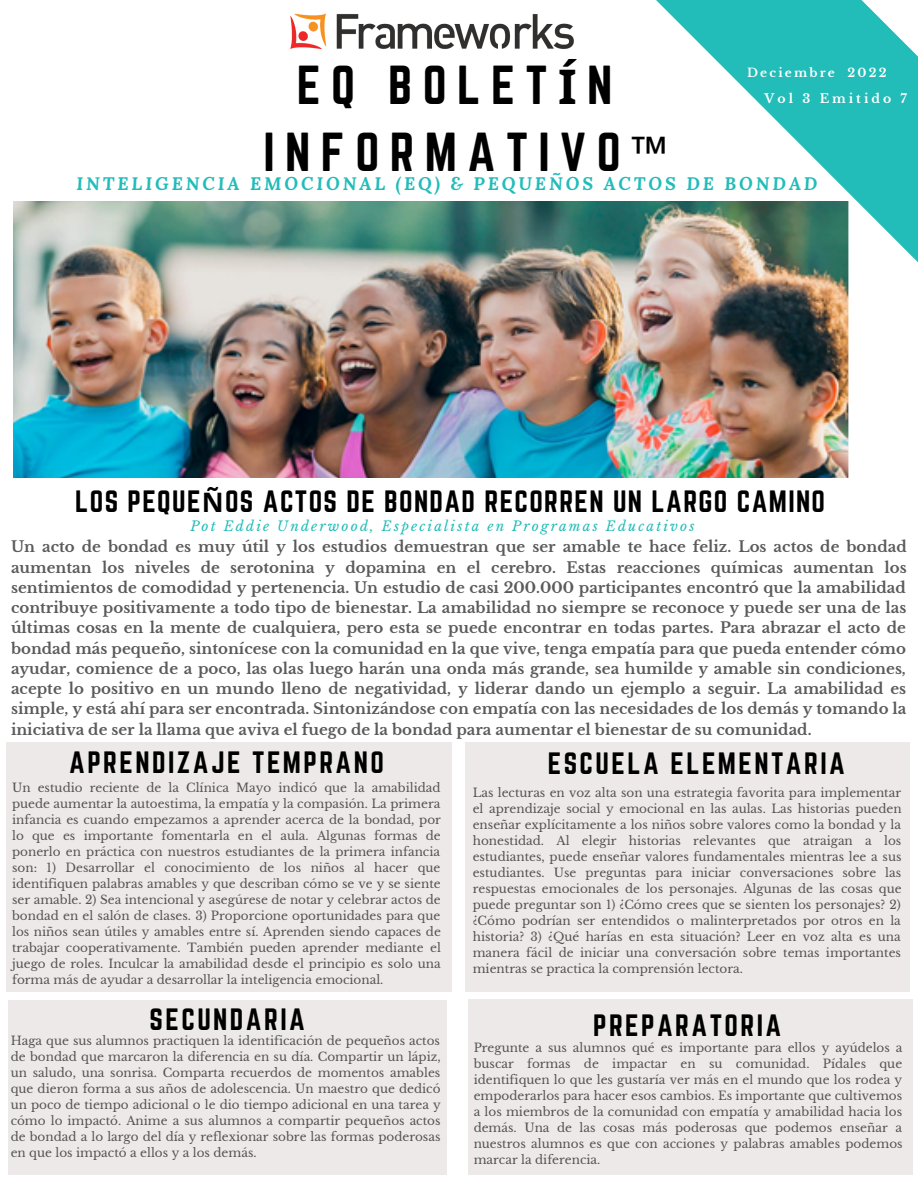
<style>
.page{position:relative;width:918px;height:1188px;background:#fff}
.page>*{position:absolute;margin:0;border:0;box-sizing:border-box;transform-origin:0 0}
.t1{font:48px/66.3px "Norwester";letter-spacing:.22em;color:#000;text-align:center}
.t2{font:27px "Norwester";letter-spacing:.09em;color:#000}
.t3{font:27px "Norwester";letter-spacing:.05em;color:#000}
.t4{font:italic 700 18px "Lora";letter-spacing:.16em;color:#22bcb9}
.t5{font:700 15px/20.2px "Libre Baskerville";color:#000;text-align:justify}
.t6{font:italic 13.5px "Libre Baskerville";letter-spacing:.16em;color:#22bcb9}
.t7{font:700 12.45px "Libre Baskerville";letter-spacing:.24em;color:#fff}
.t8{font:12px/16px "Libre Baskerville";color:#000;text-align:justify}
.t9{font:700 12px "Libre Baskerville";letter-spacing:.18em;color:#fff}
.s1{font-family:"Noto Sans";font-weight:700}
</style>
<div class="page">
<img style="left:290px;top:13px;width:284px;height:37px">
<svg style="left:625px;top:0;width:293px;height:263px;fill:#22bcb9"></svg>
<div style="left:469px;top:999px;width:444px;height:176px;background:#ede9e9"></div>
<div style="left:465px;top:742px;width:445px;height:250px;background:#ede9e9"></div>
<div style="left:8px;top:1000px;width:439px;height:175px;background:#ede9e9"></div>
<div style="left:7px;top:742px;width:445px;height:250px;background:#ede9e9"></div>
<img style="left:14px;top:202px;width:835px;height:276px">
<h1 class="t1" style="left:263px;top:52px;width:407px">EQ BOLET<span class="s1">Í</span>N<br>INFORMATIVO<span class="s1">™</span></h1>
<h3 class="t4" style="left:76px;top:172px;width:743px">INTELIGENCIA EMOCIONAL (EQ) &amp; PEQUEÑOS ACTOS DE BONDAD</h3>
<p class="t9" style="left:747px;top:65px;width:141px">Deciembre 2022</p>
<p class="t7" style="left:765px;top:91px;width:144px">Vol 3 Emitido 7</p>
<h2 class="t3" style="left:75px;top:485px;width:751px">LOS PEQUE<span class="s1">Ñ</span>OS ACTOS DE BONDAD RECORREN UN LARGO CAMINO</h2>
<p class="t6" style="left:190px;top:518px;width:506px">Pot Eddie Underwood, Especialista en Programas Educativos</p>
<p class="t5" style="left:11px;top:537px;width:897px">Un acto de bondad es muy útil y los estudios demuestran que ser amable te hace feliz. Los actos de bondad aumentan los niveles de serotonina y dopamina en el cerebro. Estas reacciones químicas aumentan los sentimientos de comodidad y pertenencia. Un estudio de casi 200.000 participantes encontró que la amabilidad contribuye positivamente a todo tipo de bienestar. La amabilidad no siempre se reconoce y puede ser una de las últimas cosas en la mente de cualquiera, pero esta se puede encontrar en todas partes. Para abrazar el acto de bondad más pequeño, sintonícese con la comunidad en la que vive, tenga empatía para que pueda entender cómo ayudar, comience de a poco, las olas luego harán una onda más grande, sea humilde y amable sin condiciones, acepte lo positivo en un mundo lleno de negatividad, y liderar dando un ejemplo a seguir. La amabilidad es simple, y está ahí para ser encontrada. Sintonizándose con empatía con las necesidades de los demás y tomando la iniciativa de ser la llama que aviva el fuego de la bondad para aumentar el bienestar de su comunidad.</p>
<h2 class="t2" style="left:69px;top:746px;width:316px">APRENDIZAJE TEMPRANO</h2>
<p class="t8" style="left:12px;top:780px;width:430px">Un estudio reciente de la Clínica Mayo indicó que la amabilidad puede aumentar la autoestima, la empatía y la compasión. La primera infancia es cuando empezamos a aprender acerca de la bondad, por lo que es importante fomentarla en el aula. Algunas formas de ponerlo en práctica con nuestros estudiantes de la primera infancia son: 1) Desarrollar el conocimiento de los niños al hacer que identifiquen palabras amables y que describan cómo se ve y se siente ser amable. 2) Sea intencional y asegúrese de notar y celebrar actos de bondad en el salón de clases. 3) Proporcione oportunidades para que los niños sean útiles y amables entre sí. Aprenden siendo capaces de trabajar cooperativamente. También pueden aprender mediante el juego de roles. Inculcar la amabilidad desde el principio es solo una forma más de ayudar a desarrollar la inteligencia emocional.</p>
<h2 class="t2" style="left:150px;top:1003px;width:157px">SECUNDARIA</h2>
<p class="t8" style="left:11px;top:1033px;width:432px">Haga que sus alumnos practiquen la identificación de pequeños actos de bondad que marcaron la diferencia en su día. Compartir un lápiz, un saludo, una sonrisa. Comparta recuerdos de momentos amables que dieron forma a sus años de adolescencia. Un maestro que dedicó un poco de tiempo adicional o le dio tiempo adicional en una tarea y cómo lo impactó. Anime a sus alumnos a compartir pequeños actos de bondad a lo largo del día y reflexionar sobre las formas poderosas en que los impactó a ellos y a los demás.</p>
<h2 class="t2" style="left:548px;top:747px;width:299px">ESCUELA ELEMENTARIA</h2>
<p class="t8" style="left:473px;top:785px;width:430px">Las lecturas en voz alta son una estrategia favorita para implementar el aprendizaje social y emocional en las aulas. Las historias pueden enseñar explícitamente a los niños sobre valores como la bondad y la honestidad. Al elegir historias relevantes que atraigan a los estudiantes, puede enseñar valores fundamentales mientras lee a sus estudiantes. Use preguntas para iniciar conversaciones sobre las respuestas emocionales de los personajes. Algunas de las cosas que puede preguntar son 1) ¿Cómo crees que se sienten los personajes? 2) ¿Cómo podrían ser entendidos o malinterpretados por otros en la historia? 3) ¿Qué harías en esta situación? Leer en voz alta es una manera fácil de iniciar una conversación sobre temas importantes mientras se practica la comprensión lectora.</p>
<h2 class="t2" style="left:593px;top:1009px;width:190px">PREPARATORIA</h2>
<p class="t8" style="left:474px;top:1040px;width:430px">Pregunte a sus alumnos qué es importante para ellos y ayúdelos a buscar formas de impactar en su comunidad. Pídales que identifiquen lo que les gustaría ver más en el mundo que los rodea y empoderarlos para hacer esos cambios. Es importante que cultivemos a los miembros de la comunidad con empatía y amabilidad hacia los demás. Una de las cosas más poderosas que podemos enseñar a nuestros alumnos es que con acciones y palabras amables podemos marcar la diferencia.</p>
</div>
